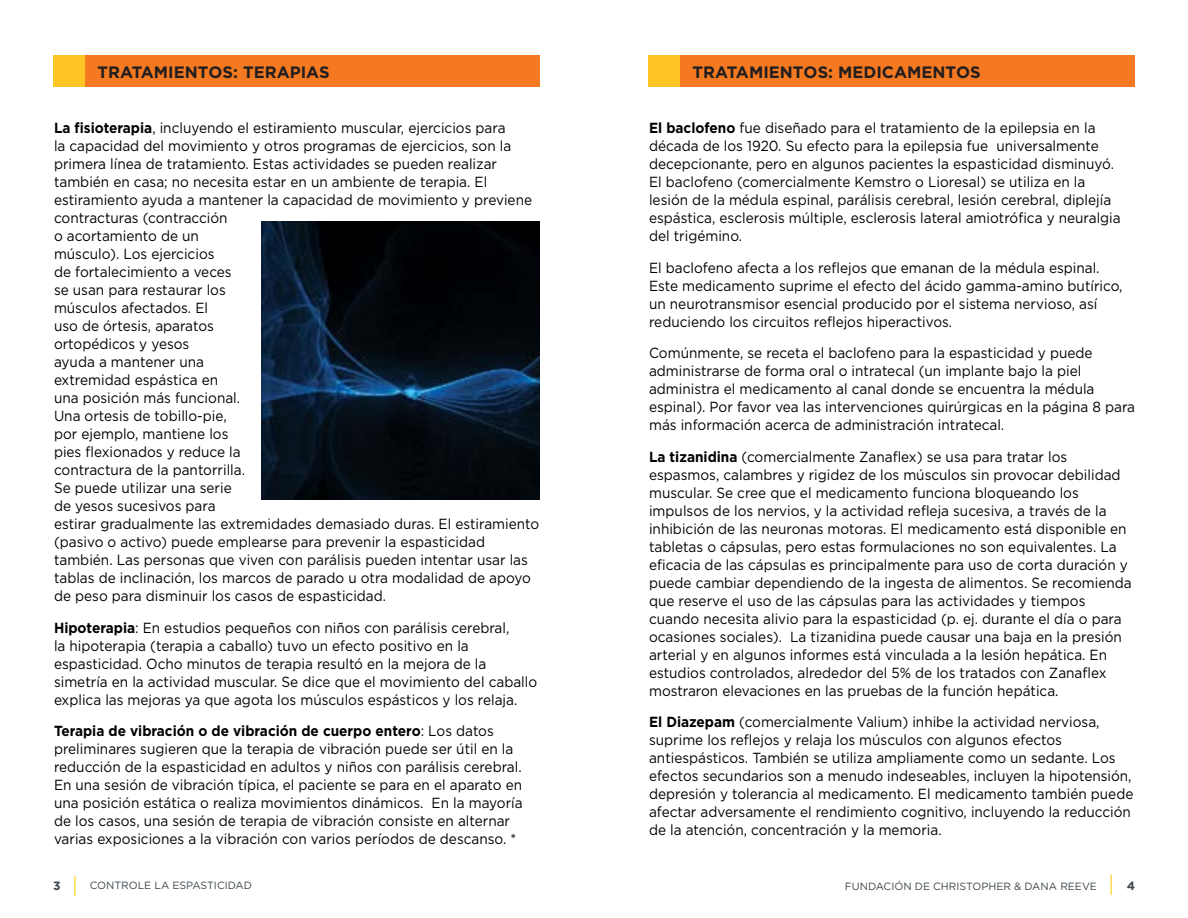
<style>
.page{position:relative;width:1188px;height:918px;background:#fff}
.page>*{position:absolute;margin:0;border:0;box-sizing:border-box;transform-origin:0 0}
.t1{font:700 16.5px "Gotham";color:#221e1f}
.t2{font:14.7px/18px "Gotham";color:#000;scale:.93 1}
.t3{font:700 12px "Gotham";color:#3d464c}
.t4{font:10.5px "Gotham";color:#3d464c}
.s1{font-weight:700}
</style>
<div class="page">
<svg style="left:74px;top:876px;width:1px;height:20px"></svg>
<svg style="left:1111px;top:874px;width:1px;height:21px"></svg>
<div style="left:680px;top:55px;width:455px;height:32px;background:#f47920"></div>
<div style="left:85px;top:55px;width:455px;height:32px;background:#f47920"></div>
<div style="left:53px;top:55px;width:32px;height:32px;background:#ffc425"></div>
<img style="left:261px;top:222px;width:279px;height:278px">
<div style="left:648px;top:55px;width:32px;height:32px;background:#ffc425"></div>
<h2 class="t1" style="left:98px;top:61px;width:234px">TRATAMIENTOS: TERAPIAS</h2>
<p class="t2" style="left:54px;top:119px;width:516px"><span class="s1">La fisioterapia</span>, incluyendo el estiramiento muscular, ejercicios para<br>la capacidad del movimiento y otros programas de ejercicios, son la primera línea de tratamiento. Estas actividades se pueden realizar también en casa; no necesita estar en un ambiente de terapia. El estiramiento ayuda a mantener la capacidad de movimiento y previene contracturas (contracción<br>o acortamiento de un<br>músculo). Los ejercicios<br>de fortalecimiento a veces<br>se usan para restaurar los<br>músculos afectados. El<br>uso de órtesis, aparatos<br>ortopédicos y yesos<br>ayuda a mantener una<br>extremidad espástica en<br>una posición más funcional.<br>Una ortesis de tobillo-pie,<br>por ejemplo, mantiene los<br>pies flexionados y reduce la<br>contractura de la pantorrilla.</p>
<p class="t2" style="left:54px;top:479px;width:523px">Se puede utilizar una serie<br>de yesos sucesivos para<br>estirar gradualmente las extremidades demasiado duras. El estiramiento (pasivo o activo) puede emplearse para prevenir la espasticidad también. Las personas que viven con parálisis pueden intentar usar las tablas de inclinación, los marcos de parado u otra modalidad de apoyo de peso para disminuir los casos de espasticidad.</p>
<p class="t2" style="left:54px;top:618px;width:521px"><span class="s1">Hipoterapia</span>: En estudios pequeños con niños con parálisis cerebral,<br>la hipoterapia (terapia a caballo) tuvo un efecto positivo en la espasticidad. Ocho minutos de terapia resultó en la mejora de la simetría en la actividad muscular. Se dice que el movimiento del caballo explica las mejoras ya que agota los músculos espásticos y los relaja.</p>
<p class="t2" style="left:54px;top:722px;width:505px"><span class="s1">Terapia de vibración o de vibración de cuerpo entero</span>: Los datos preliminares sugieren que la terapia de vibración puede ser útil en la reducción de la espasticidad en adultos y niños con parálisis cerebral.<br>En una sesión de vibración típica, el paciente se para en el aparato en una posición estática o realiza movimientos dinámicos. En la mayoría de los casos, una sesión de terapia de vibración consiste en alternar varias exposiciones a la vibración con varios períodos de descanso. *</p>
<h2 class="t1" style="left:693px;top:61px;width:290px">TRATAMIENTOS: MEDICAMENTOS</h2>
<p class="t2" style="left:649px;top:119px;width:509px"><span class="s1">El baclofeno</span> fue diseñado para el tratamiento de la epilepsia en la década de los 1920. Su efecto para la epilepsia fue universalmente decepcionante, pero en algunos pacientes la espasticidad disminuyó.<br>El baclofeno (comercialmente Kemstro o Lioresal) se utiliza en la lesión de la médula espinal, parálisis cerebral, lesión cerebral, diplejía espástica, esclerosis múltiple, esclerosis lateral amiotrófica y neuralgia del trigémino.</p>
<p class="t2" style="left:649px;top:258px;width:511px">El baclofeno afecta a los reflejos que emanan de la médula espinal.<br>Este medicamento suprime el efecto del ácido gamma-amino butírico, un neurotransmisor esencial producido por el sistema nervioso, así reduciendo los circuitos reflejos hiperactivos.</p>
<p class="t2" style="left:649px;top:344px;width:524px">Comúnmente, se receta el baclofeno para la espasticidad y puede administrarse de forma oral o intratecal (un implante bajo la piel administra el medicamento al canal donde se encuentra la médula espinal). Por favor vea las intervenciones quirúrgicas en la página 8 para más información acerca de administración intratecal.</p>
<p class="t2" style="left:649px;top:447px;width:521px"><span class="s1">La tizanidina</span> (comercialmente Zanaflex) se usa para tratar los espasmos, calambres y rigidez de los músculos sin provocar debilidad muscular. Se cree que el medicamento funciona bloqueando los impulsos de los nervios, y la actividad refleja sucesiva, a través de la inhibición de las neuronas motoras. El medicamento está disponible en tabletas o cápsulas, pero estas formulaciones no son equivalentes. La eficacia de las cápsulas es principalmente para uso de corta duración y puede cambiar dependiendo de la ingesta de alimentos. Se recomienda que reserve el uso de las cápsulas para las actividades y tiempos cuando necesita alivio para la espasticidad (p. ej. durante el día o para ocasiones sociales). La tizanidina puede causar una baja en la presión arterial y en algunos informes está vinculada a la lesión hepática. En estudios controlados, alrededor del 5% de los tratados con Zanaflex mostraron elevaciones en las pruebas de la función hepática.</p>
<p class="t2" style="left:649px;top:713px;width:522px"><span class="s1">El Diazepam</span> (comercialmente Valium) inhibe la actividad nerviosa, suprime los reflejos y relaja los músculos con algunos efectos antiespásticos. También se utiliza ampliamente como un sedante. Los efectos secundarios son a menudo indeseables, incluyen la hipotensión, depresión y tolerancia al medicamento. El medicamento también puede afectar adversamente el rendimiento cognitivo, incluyendo la reducción de la atención, concentración y la memoria.</p>
<p class="t3" style="left:53px;top:878px;width:9px">3</p>
<p class="t4" style="left:90px;top:879px;width:164px">CONTROLE LA ESPASTICIDAD</p>
<p class="t4" style="left:845px;top:879px;width:254px">FUNDACIÓN DE CHRISTOPHER &amp; DANA REEVE</p>
<p class="t3" style="left:1127px;top:877px;width:10px">4</p>
</div>
